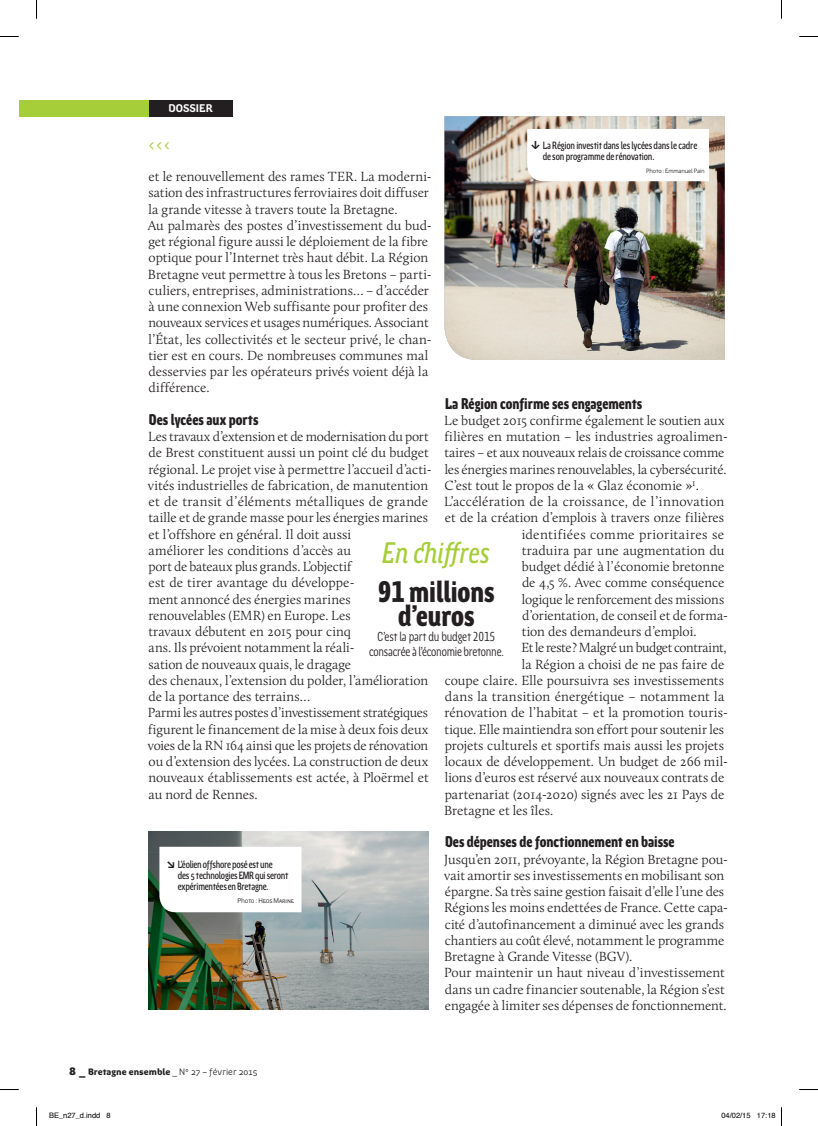
<style>
.page{position:relative;width:818px;height:1126px;background:#fff}
.page>*{position:absolute;margin:0;border:0;box-sizing:border-box;transform-origin:0 0}
.t1{font:900 30px/24.4px "Region Bretagne Cond";color:#231f20;text-align:center}
.t2{font:30px "Region Bretagne Cond Med Ita";color:#a6ce39}
.t3{font:900 15.62px "Region Bretagne Cond";letter-spacing:-.005em;color:#231f20}
.t4{font:300 13.75px/16.2px "Calluna";letter-spacing:.005em;color:#231f20}
.t5{font:13.12px/15px "Region Bretagne Cond";letter-spacing:-.01em;color:#231f20;text-align:center}
.t6{font:700 11.25px "Region Bretagne";color:#fff}
.t7{font:500 10.62px/11.2px "Region Bretagne Cond";letter-spacing:-.015em;color:#231f20}
.t8{font:9.38px "Region Bretagne";color:#231f20}
.t9{font:7.5px "Helvetica";color:#000}
.t10{font:6.88px "Region Bretagne";letter-spacing:-.025em;color:#231f20}
.t11{font:6.25px "Region Bretagne";letter-spacing:-.03em;color:#231f20}
.s1{font-size:15px}
.s2{font-weight:900;font-size:12.5px}
.s3{font-weight:900}
</style>
<div class="page">
<div style="left:148px;top:100px;width:85px;height:16px;background:#231f20"></div>
<div style="left:19px;top:100px;width:129px;height:16px;background:#a6ce39"></div>
<img style="left:444px;top:116px;width:280px;height:244px">
<img style="left:148px;top:831px;width:280px;height:178px">
<svg style="left:527px;top:129px;width:181px;height:52px"></svg>
<svg style="left:159px;top:846px;width:142px;height:66px"></svg>
<svg style="left:0;top:36px;width:19px;height:1px"></svg>
<svg style="left:799px;top:36px;width:18px;height:1px"></svg>
<svg style="left:0;top:1089px;width:19px;height:1px"></svg>
<svg style="left:799px;top:1089px;width:18px;height:1px"></svg>
<svg style="left:36px;top:0;width:1px;height:19px"></svg>
<svg style="left:36px;top:1107px;width:1px;height:18px"></svg>
<p class="t6" style="left:168px;top:102px;width:46px">DOSSIER</p>
<p class="t7" style="left:542px;top:140px;width:156px;text-indent:-12px"><span class="s1">2</span> La Région investit dans les lycées dans le cadre de son programme de rénovation.</p>
<p class="t11" style="left:645px;top:167px;width:60px">Photo : Emmanuel Pain</p>
<p class="t4" style="left:148px;top:168px;width:285px">et le renouvellement des rames TER. La moderni&shy;sation des infrastructures ferroviaires doit diffuser la grande vitesse à travers toute la Bretagne.<br>Au palmarès des postes d’investissement du bud&shy;get régional figure aussi le déploiement de la fibre optique pour l’Internet très haut débit. La Région Bretagne veut permettre à tous les Bretons – parti&shy;culiers, entreprises, administrations… – d’accéder à une connexion Web suffisante pour profiter des nouveaux services et usages numériques. Associant l’État, les collectivités et le secteur privé, le chan&shy;tier est en cours. De nombreuses communes mal desservies par les opérateurs privés voient déjà la différence.</p>
<p class="t3" style="left:149px;top:411px;width:111px">Des lycées aux ports</p>
<p class="t4" style="left:148px;top:428px;width:285px">Les travaux d’extension et de modernisation du port de Brest constituent aussi un point clé du budget régional. Le projet vise à permettre l’accueil d’acti&shy;vités industrielles de fabrication, de manutention et de transit d’éléments métalliques de grande taille et de grande masse pour les énergies marines et l’offshore en général. Il doit aussi<br>améliorer les conditions d’accès au<br>port de bateaux plus grands. L’objectif<br>est de tirer avantage du développe-<br>ment annoncé des énergies marines<br>renouvelables (EMR) en Europe. Les<br>travaux débutent en 2015 pour cinq<br>ans. Ils prévoient notamment la réali-<br>sation de nouveaux quais, le dragage<br>des chenaux, l’extension du polder, l’amélioration de la portance des terrains…<br>Parmi les autres postes d’investissement stratégiques figurent le financement de la mise à deux fois deux voies de la RN 164 ainsi que les projets de rénovation ou d’extension des lycées. La construction de deux nouveaux établissements est actée, à Ploërmel et au nord de Rennes.</p>
<p class="t3" style="left:445px;top:395px;width:198px">La Région confirme ses engagements</p>
<p class="t4" style="left:444px;top:412px;width:282px">Le budget 2015 confirme également le soutien aux</p>
<p class="t4" style="left:444px;top:428px;width:285px">filières en mutation – les industries agroalimen-</p>
<p class="t4" style="left:444px;top:444px;width:281px">taires – et aux nouveaux relais de croissance comme</p>
<p class="t4" style="left:444px;top:461px;width:283px">les énergies marines renouvelables, la cybersécurité.</p>
<p class="t4" style="left:444px;top:477px;width:256px">C’est tout le propos de la « Glaz économie »<sup>1</sup>.</p>
<p class="t4" style="left:444px;top:493px;width:281px">L’accélération de la croissance, de l’innovation</p>
<p class="t4" style="left:444px;top:509px;width:280px">et de la création d’emplois à travers onze filières</p>
<p class="t4" style="left:521px;top:525px;width:204px">identifiées comme prioritaires se</p>
<p class="t4" style="left:521px;top:542px;width:204px">traduira par une augmentation du</p>
<p class="t4" style="left:521px;top:558px;width:204px">budget dédié à l’économie bretonne</p>
<p class="t4" style="left:521px;top:574px;width:204px">de 4,5 %. Avec comme conséquence</p>
<p class="t4" style="left:521px;top:590px;width:204px">logique le renforcement des missions</p>
<p class="t4" style="left:521px;top:607px;width:207px">d’orientation, de conseil et de forma-</p>
<p class="t4" style="left:521px;top:623px;width:176px">tion des demandeurs d’emploi.</p>
<p class="t4" style="left:521px;top:639px;width:207px">Et le reste ? Malgré un budget contraint,</p>
<p class="t4" style="left:521px;top:655px;width:204px">la Région a choisi de ne pas faire de</p>
<p class="t4" style="left:444px;top:672px;width:280px">coupe claire. Elle poursuivra ses investissements</p>
<p class="t4" style="left:444px;top:688px;width:281px">dans la transition énergétique – notamment la</p>
<p class="t4" style="left:444px;top:704px;width:285px">rénovation de l’habitat – et la promotion touris-</p>
<p class="t4" style="left:444px;top:720px;width:281px">tique. Elle maintiendra son effort pour soutenir les</p>
<p class="t4" style="left:444px;top:737px;width:281px">projets culturels et sportifs mais aussi les projets</p>
<p class="t4" style="left:444px;top:753px;width:284px">locaux de développement. Un budget de 266 mil-</p>
<p class="t4" style="left:444px;top:769px;width:281px">lions d’euros est réservé aux nouveaux contrats de</p>
<p class="t4" style="left:444px;top:785px;width:281px">partenariat (2014-2020) signés avec les 21 Pays de</p>
<p class="t4" style="left:444px;top:801px;width:110px">Bretagne et les îles.</p>
<p class="t3" style="left:445px;top:833px;width:231px">Des dépenses de fonctionnement en baisse</p>
<p class="t4" style="left:444px;top:850px;width:285px">Jusqu’en 2011, prévoyante, la Région Bretagne pou&shy;vait amortir ses investissements en mobilisant son épargne. Sa très saine gestion faisait d’elle l’une des Régions les moins endettées de France. Cette capa&shy;cité d’autofinancement a diminué avec les grands chantiers au coût élevé, notamment le programme Bretagne à Grande Vitesse (BGV).<br>Pour maintenir un haut niveau d’investissement dans un cadre financier soutenable, la Région s’est engagée à limiter ses dépenses de fonctionnement.</p>
<h1 class="t2" style="left:382px;top:536px;width:109px">En chiffres</h1>
<h1 class="t1" style="left:378px;top:580px;width:118px">91 millions d’euros</h1>
<p class="t5" style="left:369px;top:629px;width:136px">C’est la part du budget 2015 consacrée à l’économie bretonne.</p>
<p class="t7" style="left:178px;top:858px;width:112px;text-indent:-11px"><span class="s1">5</span> L’éolien offshore posé est une<br>des 5 technologies EMR qui seront expérimentées en Bretagne.</p>
<p class="t10" style="left:237px;top:896px;width:58px">Photo : Heos Marine</p>
<p class="t8" style="left:69px;top:1066px;width:189px"><span class="s2">8 _</span> <span class="s3">Bretagne ensemble</span> _ N ° 27 – février 2015</p>
<p class="t9" style="left:49px;top:1109px;width:63px">BE_n27_d.indd 8</p>
<p class="t9" style="left:721px;top:1109px;width:56px">04/02/15 17:18</p>
</div>
